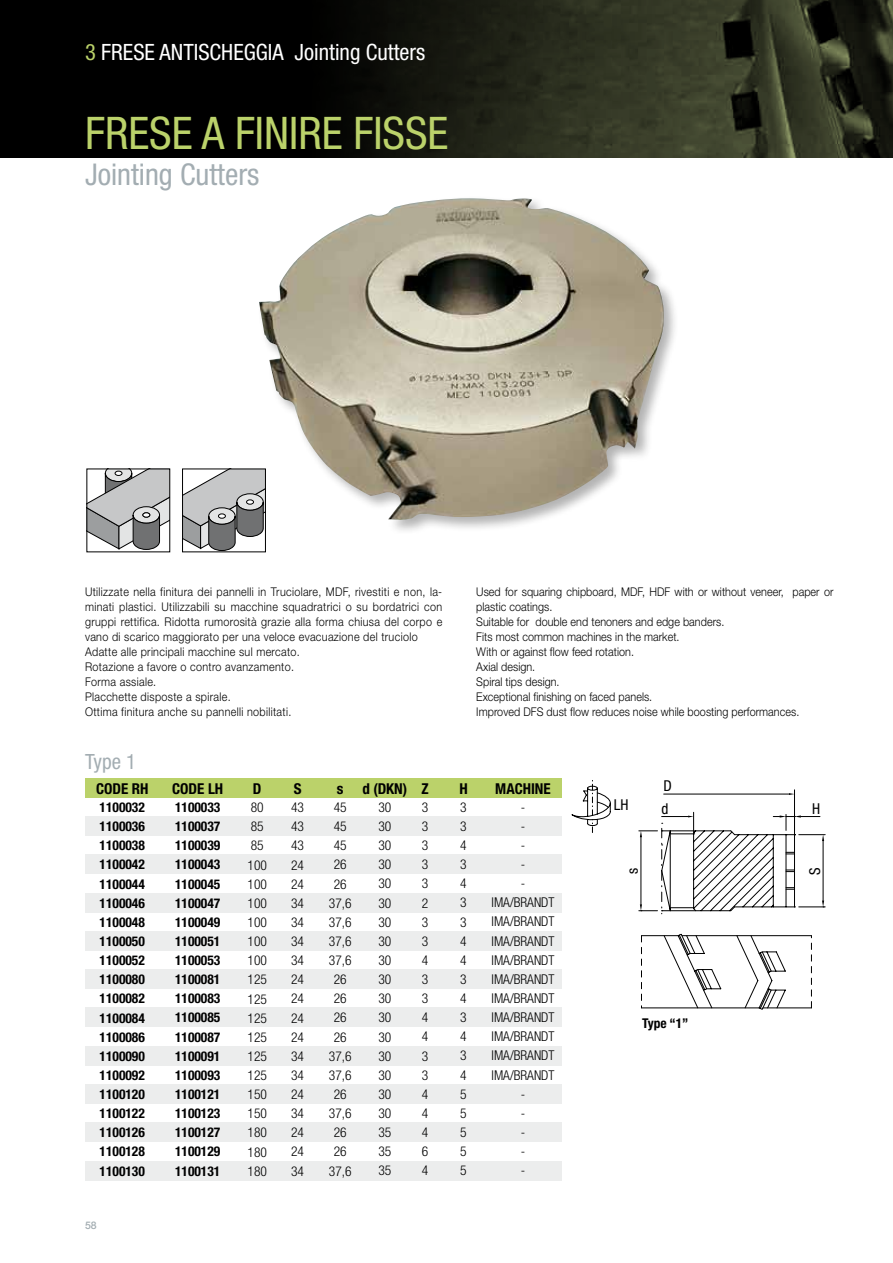
<style>
.page{position:relative;width:893px;height:1263px;background:#fff}
.page>*{position:absolute;margin:0;border:0;box-sizing:border-box;transform-origin:0 0}
.t1{font:condensed 45px "Helvetica Neue";color:#bbd26a}
.t2{font:condensed 30px "Helvetica Neue";color:#a3adb2}
.t3{font:condensed 22.5px "Helvetica Neue";color:#fff}
.t4{font:condensed 21px "Helvetica Neue";color:#a3adb2}
.t5{font:700 condensed 15px "Helvetica Neue";color:#000}
.t6{font:condensed 15px/22.5px "Helvetica Neue";color:#000}
.t7{font:300 condensed 13.5px/19.2px "Helvetica Neue";color:#000;text-align:justify}
.t8{font:700 condensed 13.5px/19.2px "Helvetica Neue";color:#000;text-align:justify}
.t9{font:300 12px/15px "Helvetica Neue";letter-spacing:.03em;color:#000;scale:.9 1}
.t10{font:300 12px/15px "Helvetica Neue";letter-spacing:.005em;color:#000;scale:.9 1}
.t11{font:500 10.5px "Helvetica Neue";color:#a3adb2}
.s1{color:#bbd26a}
</style>
<div class="page">
<svg style="left:0;top:0;width:893px;height:158px;background:#181911"></svg>
<div style="left:256px;top:195px;width:422px;height:340px;background:#000;opacity:.3"></div>
<img style="left:259px;top:200px;width:397px;height:320px">
<div style="left:85px;top:816px;width:476px;height:20px;background:#eceded"></div>
<div style="left:85px;top:855px;width:476px;height:19px;background:#eceded"></div>
<div style="left:85px;top:893px;width:476px;height:19px;background:#eceded"></div>
<div style="left:85px;top:931px;width:476px;height:19px;background:#eceded"></div>
<div style="left:85px;top:969px;width:476px;height:20px;background:#eceded"></div>
<div style="left:85px;top:1008px;width:476px;height:19px;background:#eceded"></div>
<div style="left:85px;top:1046px;width:476px;height:19px;background:#eceded"></div>
<div style="left:85px;top:1084px;width:476px;height:19px;background:#eceded"></div>
<div style="left:85px;top:1123px;width:476px;height:19px;background:#eceded"></div>
<div style="left:85px;top:1161px;width:476px;height:19px;background:#eceded"></div>
<hr style="left:794px;top:790px;width:1px;height:45px;background:#000">
<hr style="left:664px;top:794px;width:125px;height:1px;background:#000">
<svg style="left:639px;top:812px;width:187px;height:102px"></svg>
<hr style="left:682px;top:935px;width:129px;height:1px;background:#000">
<hr style="left:763px;top:1008px;width:48px;height:1px;background:#000">
<svg style="left:811px;top:936px;width:1px;height:72px"></svg>
<svg style="left:641px;top:933px;width:145px;height:77px"></svg>
<svg style="left:88px;top:471px;width:80px;height:79px"></svg>
<div style="left:142px;top:512px;width:8px;height:5px;border:1px solid #000;border-radius:50%"></div>
<svg style="left:184px;top:471px;width:80px;height:79px"></svg>
<div style="left:218px;top:513px;width:8px;height:6px;border:1px solid #000;border-radius:50%"></div>
<div style="left:182px;top:469px;width:84px;height:83px;border:1px solid #000"></div>
<svg style="left:572px;top:780px;width:39px;height:52px"></svg>
<div style="left:85px;top:778px;width:74px;height:19px;background:#bbd26a"></div>
<div style="left:159px;top:778px;width:77px;height:19px;background:#bbd26a"></div>
<div style="left:236px;top:778px;width:43px;height:19px;background:#bbd26a"></div>
<div style="left:276px;top:778px;width:43px;height:19px;background:#bbd26a"></div>
<div style="left:319px;top:778px;width:42px;height:19px;background:#bbd26a"></div>
<div style="left:404px;top:778px;width:42px;height:19px;background:#bbd26a"></div>
<div style="left:442px;top:778px;width:43px;height:19px;background:#bbd26a"></div>
<div style="left:485px;top:778px;width:76px;height:19px;background:#bbd26a"></div>
<div style="left:359px;top:778px;width:51px;height:19px;background:#bbd26a"></div>
<h3 class="t3" style="left:85px;top:39px;width:342px"><span class="s1">3</span> FRESE ANTISCHEGGIA Jointing Cutters</h3>
<h1 class="t1" style="left:85px;top:107px;width:365px">FRESE A FINIRE FISSE</h1>
<h2 class="t2" style="left:85px;top:157px;width:176px">Jointing Cutters</h2>
<p class="t9" style="left:85px;top:584px;width:398px">Utilizzate nella finitura dei pannelli in Truciolare, MDF, rivestiti e non, la&shy;minati plastici. Utilizzabili su macchine squadratrici o su bordatrici con gruppi rettifica. Ridotta rumorosità grazie alla forma chiusa del corpo e vano di scarico maggiorato per una veloce evacuazione del truciolo Adatte alle principali macchine sul mercato.<br>Rotazione a favore o contro avanzamento.<br>Forma assiale.<br>Placchette disposte a spirale.<br>Ottima finitura anche su pannelli nobilitati.</p>
<p class="t10" style="left:476px;top:584px;width:398px">Used for squaring chipboard, MDF, HDF with or without veneer, paper or plastic coatings.<br>Suitable for double end tenoners and edge banders.<br>Fits most common machines in the market.<br>With or against flow feed rotation.<br>Axial design.<br>Spiral tips design.<br>Exceptional finishing on faced panels.<br>Improved DFS dust flow reduces noise while boosting performances.</p>
<h3 class="t4" style="left:85px;top:750px;width:53px">Type 1</h3>
<p class="t5" style="left:96px;top:780px;width:54px">CODE RH</p>
<p class="t5" style="left:172px;top:780px;width:53px">CODE LH</p>
<p class="t5" style="left:253px;top:780px;width:10px">D</p>
<p class="t5" style="left:294px;top:780px;width:9px">S</p>
<p class="t5" style="left:337px;top:780px;width:8px">s</p>
<p class="t5" style="left:362px;top:780px;width:68px">d (DKN) Z</p>
<p class="t5" style="left:459px;top:780px;width:10px">H</p>
<p class="t5" style="left:495px;top:780px;width:57px">MACHINE</p>
<p class="t8" style="left:100px;top:797px;width:47px">1100032<br>1100036<br>1100038<br>1100042<br>1100044<br>1100046<br>1100048<br>1100050<br>1100052<br>1100080<br>1100082<br>1100084<br>1100086<br>1100090<br>1100092<br>1100120<br>1100122<br>1100126<br>1100128<br>1100130</p>
<p class="t8" style="left:175px;top:797px;width:47px">1100033<br>1100037<br>1100039<br>1100043<br>1100045<br>1100047<br>1100049<br>1100051<br>1100053<br>1100081<br>1100083<br>1100085<br>1100087<br>1100091<br>1100093<br>1100121<br>1100123<br>1100127<br>1100129<br>1100131</p>
<p class="t7" style="left:248px;top:798px;width:21px;text-align:left">80<br>85<br>85<br>100<br>100<br>100<br>100<br>100<br>100<br>125<br>125<br>125<br>125<br>125<br>125<br>150<br>150<br>180<br>180<br>180</p>
<p class="t7" style="left:291px;top:798px;width:14px">43<br>43<br>43<br>24<br>24<br>34<br>34<br>34<br>34<br>24<br>24<br>24<br>24<br>34<br>34<br>24<br>34<br>24<br>24<br>34</p>
<p class="t7" style="left:329px;top:797px;width:24px;text-align:center">45<br>45<br>45<br>26<br>26<br>37,6<br>37,6<br>37,6<br>37,6<br>26<br>26<br>26<br>26<br>37,6<br>37,6<br>26<br>37,6<br>26<br>26<br>37,6</p>
<p class="t7" style="left:378px;top:797px;width:14px">30<br>30<br>30<br>30<br>30<br>30<br>30<br>30<br>30<br>30<br>30<br>30<br>30<br>30<br>30<br>30<br>30<br>35<br>35<br>35</p>
<p class="t7" style="left:422px;top:797px;width:8px">3<br>3<br>3<br>3<br>3<br>2<br>3<br>3<br>4<br>3<br>3<br>4<br>4<br>3<br>3<br>4<br>4<br>4<br>6<br>4</p>
<p class="t7" style="left:460px;top:797px;width:8px">3<br>3<br>4<br>3<br>4<br>3<br>3<br>4<br>4<br>3<br>4<br>3<br>4<br>3<br>4<br>5<br>5<br>5<br>5<br>5</p>
<p class="t7" style="left:492px;top:797px;width:64px;text-align:center">-<br>-<br>-<br>-<br>-<br>IMA/BRANDT<br>IMA/BRANDT<br>IMA/BRANDT<br>IMA/BRANDT<br>IMA/BRANDT<br>IMA/BRANDT<br>IMA/BRANDT<br>IMA/BRANDT<br>IMA/BRANDT<br>IMA/BRANDT -<br>-<br>-<br>-<br>-</p>
<p class="t6" style="left:459px;top:875px;width:12px">D d</p>
<p class="t11" style="left:85px;top:1218px;width:13px">58</p>
<p class="t6" style="left:614px;top:794px;width:16px">LH</p>
<p class="t6" style="left:661px;top:774px;width:12px">D d</p>
<p class="t6" style="left:812px;top:797px;width:10px">H</p>
<p class="t6" style="left:621px;top:874px;width:8px;rotate:-90deg">s</p>
<p class="t6" style="left:803px;top:874px;width:9px;rotate:-90deg">S</p>
<p class="t8" style="left:642px;top:1014px;width:48px">Type “1”</p>
</div>
